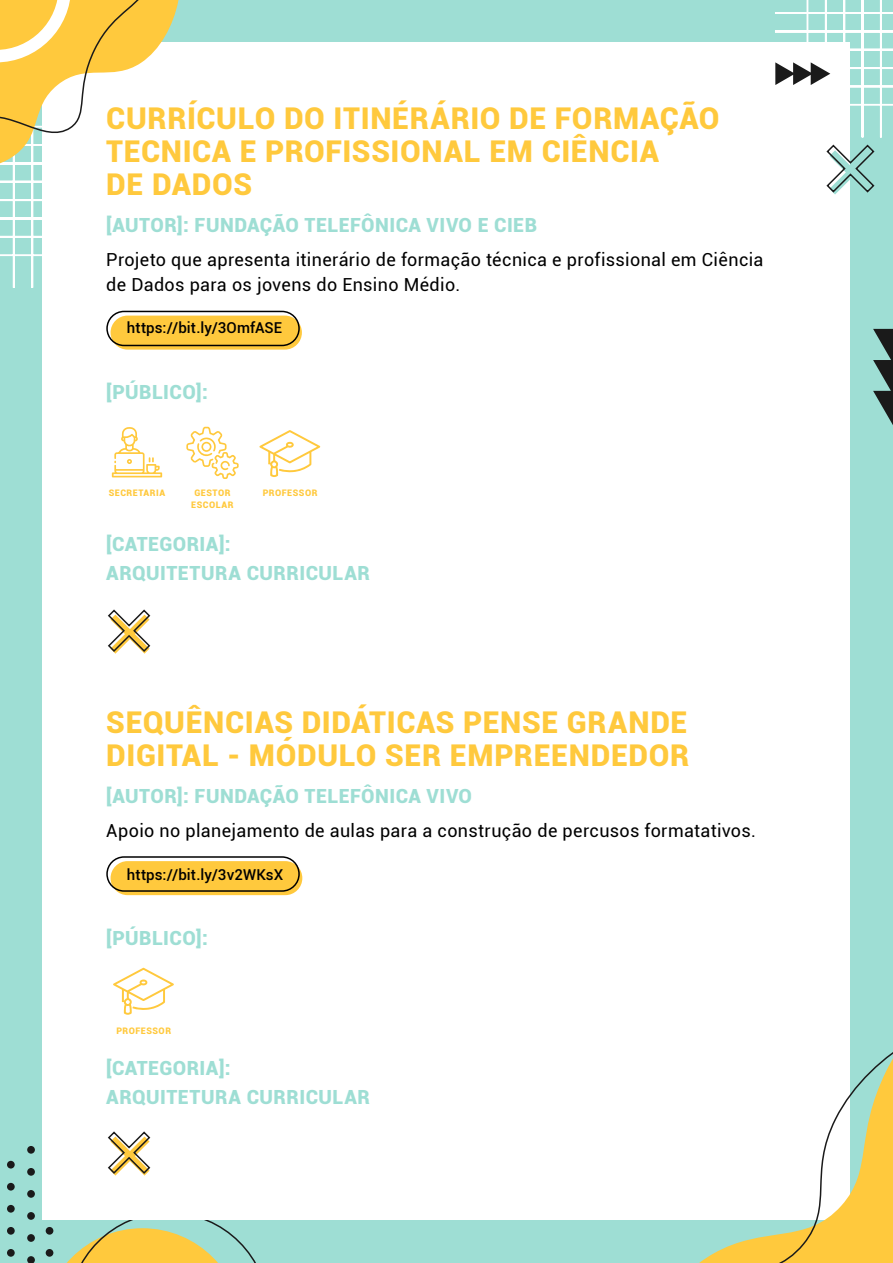
<style>
.page{position:relative;width:893px;height:1263px;background:#9eded4}
.page>*{position:absolute;margin:0;border:0;box-sizing:border-box;transform-origin:0 0}
.t1{font:900 30px/33px "Roboto";letter-spacing:.02em;color:#ffc93d}
.t2{font:900 19.5px/28.5px "Roboto";letter-spacing:.025em;color:#9eded4}
.t3{font:18px/25.5px "Roboto";letter-spacing:.02em;color:#000}
.t4{font:500 15px "Roboto";letter-spacing:.005em;color:#000}
.t5{font:900 9px/12px "Roboto";letter-spacing:.055em;color:#ffc93d;text-align:center}
</style>
<div class="page">
<hr style="left:0;top:94px;width:1px;height:194px;background:#fff">
<hr style="left:13px;top:94px;width:2px;height:194px;background:#fff">
<hr style="left:31px;top:94px;width:2px;height:194px;background:#fff">
<hr style="left:0;top:199px;width:120px;height:2px;background:#fff">
<hr style="left:0;top:218px;width:120px;height:1px;background:#fff">
<hr style="left:0;top:236px;width:120px;height:2px;background:#fff">
<hr style="left:0;top:254px;width:120px;height:2px;background:#fff">
<svg style="left:873px;top:329px;width:20px;height:96px"></svg>
<svg style="left:45px;top:1220px;width:211px;height:43px"></svg>
<div style="left:46px;top:1227px;width:7px;height:8px;background:#1a1a1a;border-radius:50%"></div>
<div style="left:46px;top:1249px;width:7px;height:8px;background:#1a1a1a;border-radius:50%"></div>
<div style="left:27px;top:1146px;width:8px;height:8px;background:#1a1a1a;border-radius:50%"></div>
<div style="left:27px;top:1168px;width:8px;height:8px;background:#1a1a1a;border-radius:50%"></div>
<div style="left:27px;top:1190px;width:8px;height:8px;background:#1a1a1a;border-radius:50%"></div>
<div style="left:27px;top:1212px;width:8px;height:8px;background:#1a1a1a;border-radius:50%"></div>
<div style="left:27px;top:1234px;width:8px;height:8px;background:#1a1a1a;border-radius:50%"></div>
<div style="left:27px;top:1256px;width:8px;height:7px;background:#1a1a1a;border-radius:50%"></div>
<div style="left:7px;top:1161px;width:8px;height:7px;background:#1a1a1a;border-radius:50%"></div>
<div style="left:7px;top:1183px;width:8px;height:7px;background:#1a1a1a;border-radius:50%"></div>
<div style="left:7px;top:1205px;width:8px;height:7px;background:#1a1a1a;border-radius:50%"></div>
<div style="left:7px;top:1227px;width:8px;height:8px;background:#1a1a1a;border-radius:50%"></div>
<div style="left:7px;top:1249px;width:8px;height:8px;background:#1a1a1a;border-radius:50%"></div>
<div style="left:43px;top:43px;width:807px;height:1177px;background:#fff"></div>
<hr style="left:806px;top:0;width:2px;height:137px;background:#fff">
<hr style="left:825px;top:0;width:2px;height:137px;background:#fff">
<hr style="left:843px;top:0;width:2px;height:137px;background:#fff">
<hr style="left:862px;top:0;width:1px;height:137px;background:#fff">
<hr style="left:880px;top:0;width:2px;height:137px;background:#fff">
<hr style="left:775px;top:0;width:118px;height:1px;background:#fff">
<hr style="left:775px;top:12px;width:118px;height:2px;background:#fff">
<hr style="left:775px;top:30px;width:118px;height:2px;background:#fff">
<hr style="left:775px;top:49px;width:118px;height:2px;background:#fff">
<hr style="left:775px;top:67px;width:118px;height:2px;background:#fff">
<hr style="left:775px;top:86px;width:118px;height:1px;background:#fff">
<hr style="left:775px;top:104px;width:118px;height:2px;background:#fff">
<svg style="left:826px;top:144px;width:49px;height:50px"></svg>
<svg style="left:775px;top:62px;width:55px;height:23px"></svg>
<svg style="left:0;top:0;width:194px;height:183px"></svg>
<svg style="left:699px;top:1052px;width:194px;height:211px"></svg>
<svg style="left:108px;top:609px;width:43px;height:45px"></svg>
<svg style="left:108px;top:1131px;width:43px;height:44px"></svg>
<div style="left:111px;top:316px;width:191px;height:34px;background:#ffc93d;border-radius:17px"></div>
<div style="left:106px;top:311px;width:194px;height:35px;border:2px solid #000;border-radius:17px"></div>
<div style="left:111px;top:861px;width:191px;height:34px;background:#ffc93d;border-radius:17px"></div>
<div style="left:106px;top:856px;width:194px;height:36px;border:2px solid #000;border-radius:17px"></div>
<svg style="left:186px;top:427px;width:53px;height:52px"></svg>
<svg style="left:112px;top:427px;width:50px;height:50px"></svg>
<svg style="left:259px;top:430px;width:61px;height:47px"></svg>
<svg style="left:113px;top:968px;width:61px;height:47px"></svg>
<h1 class="t1" style="left:106px;top:100px;width:615px">CURRÍCULO DO ITINÉRÁRIO DE FORMAÇÃO<br>TECNICA E PROFISSIONAL EM CIÊNCIA<br>DE DADOS</h1>
<p class="t2" style="left:106px;top:210px;width:432px">[AUTOR]: FUNDAÇÃO TELEFÔNICA VIVO E CIEB</p>
<p class="t3" style="left:106px;top:246px;width:659px">Projeto que apresenta itinerário de formação técnica e profissional em Ciência de Dados para os jovens do Ensino Médio.</p>
<p class="t4" style="left:127px;top:317px;width:157px">https://bit.ly/3OmfASE</p>
<p class="t2" style="left:106px;top:377px;width:103px">[PÚBLICO]:</p>
<p class="t5" style="left:109px;top:486px;width:58px">SECRETARIA</p>
<p class="t5" style="left:263px;top:486px;width:56px">PROFESSOR</p>
<p class="t5" style="left:191px;top:486px;width:44px">GESTOR<br>ESCOLAR</p>
<p class="t2" style="left:106px;top:529px;width:265px">[CATEGORIA]:<br>ARQUITETURA CURRICULAR</p>
<h1 class="t1" style="left:106px;top:704px;width:584px">SEQUÊNCIAS DIDÁTICAS PENSE GRANDE<br>DIGITAL - MÓDULO SER EMPREENDEDOR</h1>
<p class="t2" style="left:106px;top:781px;width:367px">[AUTOR]: FUNDAÇÃO TELEFÔNICA VIVO</p>
<p class="t3" style="left:106px;top:817px;width:651px">Apoio no planejamento de aulas para a construção de percusos formatativos.</p>
<p class="t4" style="left:127px;top:864px;width:158px">https://bit.ly/3v2WKsX</p>
<p class="t2" style="left:106px;top:923px;width:103px">[PÚBLICO]:</p>
<p class="t5" style="left:116px;top:1024px;width:56px">PROFESSOR</p>
<p class="t2" style="left:106px;top:1053px;width:265px">[CATEGORIA]:<br>ARQUITETURA CURRICULAR</p>
</div>
